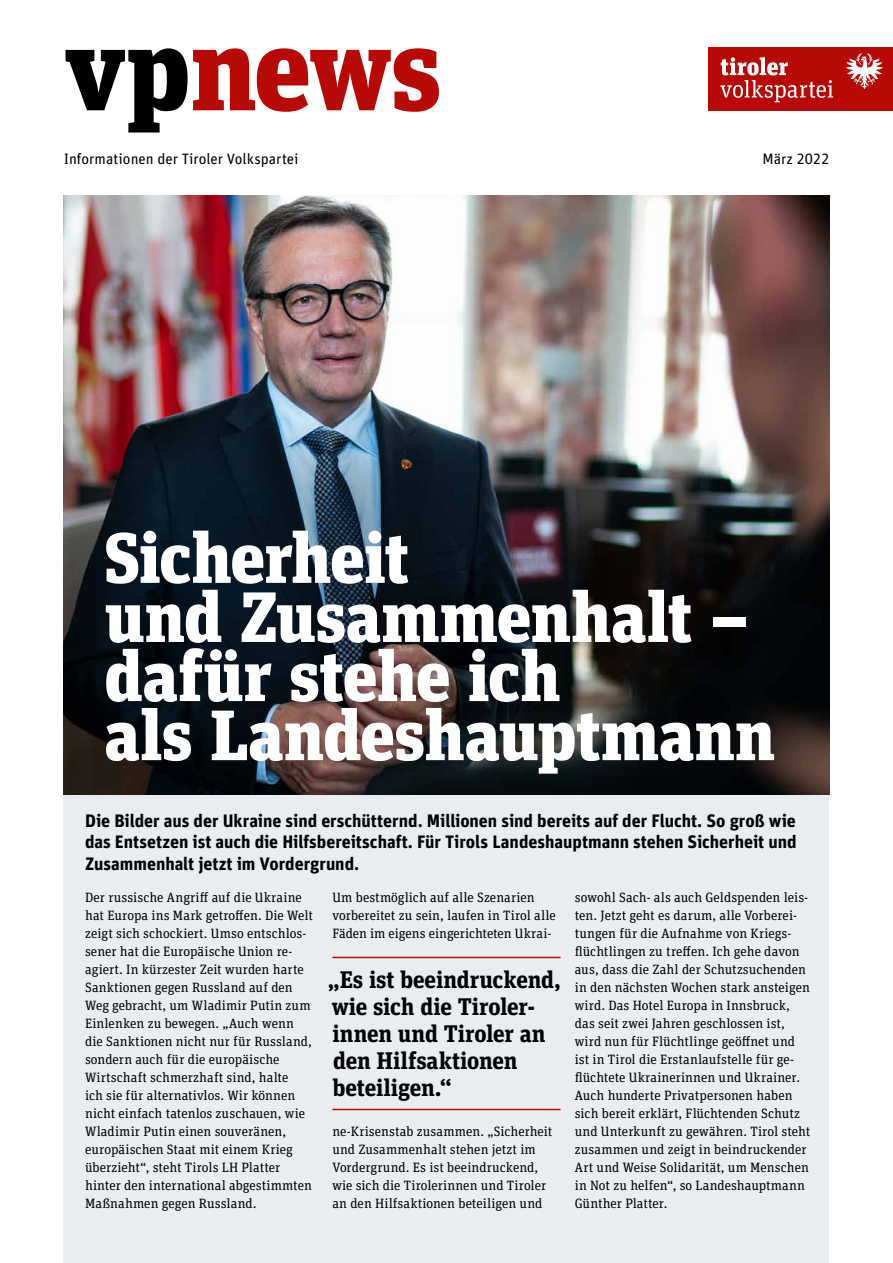
<style>
.page{position:relative;width:893px;height:1263px;background:#fff}
.page>*{position:absolute;margin:0;border:0;box-sizing:border-box;transform-origin:0 0}
.t1{font:900 117px "FF Unit Slab Pro";letter-spacing:-.01em;color:#b70a06}
.t2{font:900 70.95px/59.1px "FF Unit Slab Pro";letter-spacing:-.01em;color:#fff}
.t3{font:700 24px/27px "FF Unit Slab Pro";letter-spacing:-.005em;color:#000}
.t4{font:700 18px/21.6px "FF Unit Pro";letter-spacing:-.005em;color:#000;text-align:justify}
.t5{font:15px "FF Unit Pro";color:#000}
.t6{font:13.5px/18px "FF Unit Slab Pro";letter-spacing:.005em;color:#000}
.s1{color:#000}
</style>
<div class="page">
<div style="left:64px;top:195px;width:765px;height:1068px;background:#e9edf2"></div>
<div style="left:708px;top:47px;width:185px;height:63px;background:#b70a06"></div>
<svg style="left:846px;top:53px;width:37px;height:36px"></svg>
<svg style="left:720px;top:57px;width:113px;height:45px"></svg>
<hr style="left:332px;top:957px;width:229px;height:1px;background:#b70a06">
<hr style="left:332px;top:1109px;width:229px;height:1px;background:#b70a06">
<img style="left:64px;top:195px;width:765px;height:599px">
<h1 class="t1" style="left:64px;top:-20px;width:380px"><span class="s1">vp</span>news</h1>
<p class="t5" style="left:64px;top:149px;width:236px">Informationen der Tiroler Volkspartei</p>
<p class="t5" style="left:762px;top:149px;width:68px">März 2022</p>
<h2 class="t2" style="left:104px;top:524px;width:673px">Sicherheit<br>und Zusammenhalt – dafür stehe ich<br>als Landeshauptmann</h2>
<h3 class="t4" style="left:85px;top:808px;width:713px">Die Bilder aus der Ukraine sind erschütternd. Millionen sind bereits auf der Flucht. So groß wie das Entsetzen ist auch die Hilfsbereitschaft. Für Tirols Landeshauptmann stehen Sicherheit und Zusammenhalt jetzt im Vordergrund.</h3>
<p class="t6" style="left:85px;top:888px;width:229px">Der russische Angriff auf die Ukraine hat Europa ins Mark getroffen. Die Welt zeigt sich schockiert. Umso entschlos&shy;sener hat die Europäische Union re&shy;agiert. In kürzester Zeit wurden harte Sanktionen gegen Russland auf den Weg gebracht, um Wladimir Putin zum Einlenken zu bewegen. „Auch wenn die Sanktionen nicht nur für Russland, sondern auch für die europäische Wirtschaft schmerzhaft sind, halte<br>ich sie für alternativlos. Wir können nicht einfach tatenlos zuschauen, wie Wladimir Putin einen souveränen, europäischen Staat mit einem Krieg überzieht“, steht Tirols LH Platter hinter den international abgestimmten Maßnahmen gegen Russland.</p>
<p class="t6" style="left:332px;top:888px;width:225px">Um bestmöglich auf alle Szenarien vorbereitet zu sein, laufen in Tirol alle<br>Fäden im eigens eingerichteten Ukrai-</p>
<h3 class="t3" style="left:328px;top:965px;width:235px">„Es ist beeindruckend, wie sich die Tiroler&shy;innen und Tiroler an den Hilfsaktionen beteiligen.“</h3>
<p class="t6" style="left:332px;top:1122px;width:221px">ne-Krisenstab zusammen. „Sicherheit und Zusammenhalt stehen jetzt im Vordergrund. Es ist beeindruckend, wie sich die Tirolerinnen und Tiroler an den Hilfsaktionen beteiligen und</p>
<p class="t6" style="left:575px;top:888px;width:237px">sowohl Sach- als auch Geldspenden leis&shy;ten. Jetzt geht es darum, alle Vorberei&shy;tungen für die Aufnahme von Kriegs&shy;flüchtlingen zu treffen. Ich gehe davon aus, dass die Zahl der Schutzsuchenden in den nächsten Wochen stark ansteigen wird. Das Hotel Europa in Innsbruck, das seit zwei Jahren geschlossen ist, wird nun für Flüchtlinge geöffnet und ist in Tirol die Erstanlaufstelle für ge&shy;flüchtete Ukrainerinnen und Ukrainer.<br>Auch hunderte Privatpersonen haben sich bereit erklärt, Flüchtenden Schutz und Unterkunft zu gewähren. Tirol steht zusammen und zeigt in beindruckender Art und Weise Solidarität, um Menschen in Not zu helfen“, so Landeshauptmann Günther Platter.</p>
</div>
